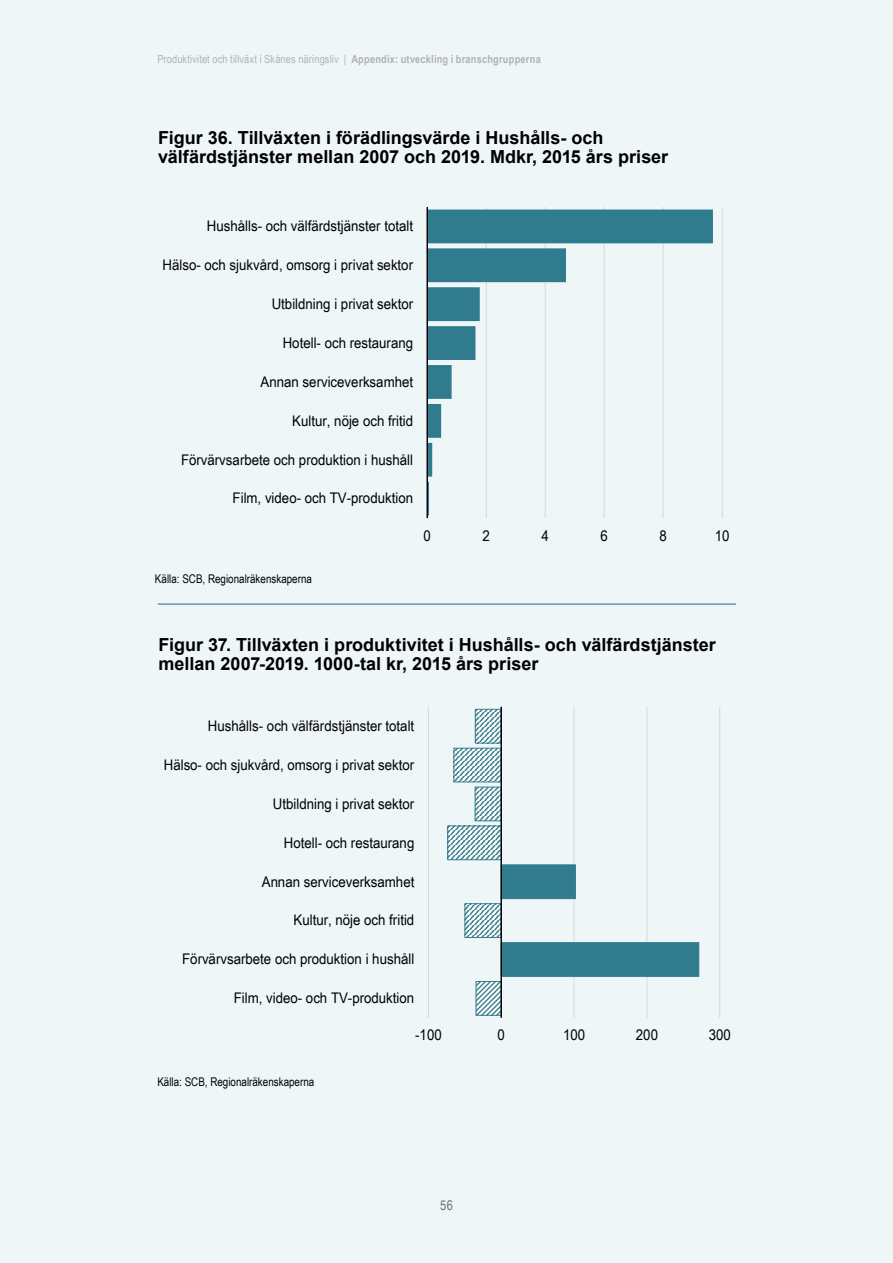
<style>
.page{position:relative;width:893px;height:1263px;background:#eff6f8}
.page>*{position:absolute;margin:0;border:0;box-sizing:border-box;transform-origin:0 0}
.Diagramrubrik{font:700 18px/19.5px "Arial";color:#000}
.t1{font:14.7px "Arial Narrow";color:#000;scale:1.11 1}
.t2{font:13.5px "Arial Narrow";color:#706f6f}
.figurtext{font:12px "Arial Narrow";color:#000}
.t3{font:11.25px "Arial Narrow";letter-spacing:.015em;color:#b3b2b2}
.s1{font-weight:700}
</style>
<div class="page">
<hr style="left:158px;top:603px;width:578px;height:2px;background:#317c8e">
<hr style="left:486px;top:207px;width:1px;height:311px;background:#d9d9d9">
<hr style="left:545px;top:207px;width:1px;height:311px;background:#d9d9d9">
<hr style="left:604px;top:207px;width:1px;height:311px;background:#d9d9d9">
<hr style="left:663px;top:207px;width:1px;height:311px;background:#d9d9d9">
<hr style="left:722px;top:207px;width:1px;height:311px;background:#d9d9d9">
<svg style="left:428px;top:210px;width:285px;height:305px"></svg>
<hr style="left:427px;top:207px;width:1px;height:311px;background:#000">
<hr style="left:428px;top:707px;width:1px;height:311px;background:#d9d9d9">
<hr style="left:574px;top:707px;width:1px;height:311px;background:#d9d9d9">
<hr style="left:647px;top:707px;width:1px;height:311px;background:#d9d9d9">
<hr style="left:719px;top:707px;width:1px;height:311px;background:#d9d9d9">
<svg style="left:477px;top:983px;width:23px;height:31px"></svg>
<div style="left:475px;top:981px;width:27px;height:35px;border:1px solid #307c8e"></div>
<svg style="left:466px;top:905px;width:34px;height:31px"></svg>
<div style="left:464px;top:903px;width:38px;height:35px;border:1px solid #307c8e"></div>
<svg style="left:449px;top:827px;width:51px;height:31px"></svg>
<div style="left:447px;top:825px;width:55px;height:35px;border:1px solid #307c8e"></div>
<svg style="left:477px;top:788px;width:23px;height:31px"></svg>
<div style="left:475px;top:786px;width:27px;height:35px;border:1px solid #307c8e"></div>
<svg style="left:455px;top:750px;width:45px;height:30px"></svg>
<div style="left:453px;top:748px;width:49px;height:34px;border:1px solid #307c8e"></div>
<svg style="left:477px;top:711px;width:23px;height:30px"></svg>
<div style="left:475px;top:709px;width:27px;height:34px;border:1px solid #307c8e"></div>
<svg style="left:500px;top:864px;width:200px;height:113px"></svg>
<hr style="left:501px;top:707px;width:1px;height:311px;background:#000">
<p class="t3" style="left:157px;top:51px;width:385px">Produktivitet och tillväxt i Skånes näringsliv | <span class="s1">Appendix: utveckling i branschgrupperna</span></p>
<h3 class="Diagramrubrik" style="left:158px;top:128px;width:447px">Figur 36. Tillväxten i förädlingsvärde i Hushålls- och</h3>
<h3 class="Diagramrubrik" style="left:158px;top:147px;width:512px">välfärdstjänster mellan 2007 och 2019. Mdkr, 2015 års priser</h3>
<p class="t1" style="left:207px;top:215px;width:187px">Hushålls- och välfärdstjänster totalt</p>
<p class="t1" style="left:163px;top:254px;width:227px">Hälso- och sjukvård, omsorg i privat sektor</p>
<p class="t1" style="left:272px;top:293px;width:129px">Utbildning i privat sektor</p>
<p class="t1" style="left:283px;top:332px;width:119px">Hotell- och restaurang</p>
<p class="t1" style="left:261px;top:371px;width:139px">Annan serviceverksamhet</p>
<p class="t1" style="left:292px;top:410px;width:110px">Kultur, nöje och fritid</p>
<p class="t1" style="left:181px;top:449px;width:211px">Förvärvsarbete och produktion i hushåll</p>
<p class="t1" style="left:233px;top:487px;width:164px">Film, video- och TV-produktion</p>
<p class="t1" style="left:424px;top:525px;width:8px">0</p>
<p class="t1" style="left:483px;top:525px;width:8px">2</p>
<p class="t1" style="left:542px;top:525px;width:8px">4</p>
<p class="t1" style="left:601px;top:525px;width:8px">6</p>
<p class="t1" style="left:660px;top:525px;width:8px">8</p>
<p class="t1" style="left:715px;top:525px;width:15px">10</p>
<p class="figurtext" style="left:155px;top:570px;width:158px">Källa: SCB, Regionalräkenskaperna</p>
<h3 class="Diagramrubrik" style="left:158px;top:635px;width:559px">Figur 37. Tillväxten i produktivitet i Hushålls- och välfärdstjänster mellan 2007-2019. 1000-tal kr, 2015 års priser</h3>
<p class="t1" style="left:208px;top:715px;width:187px">Hushålls- och välfärdstjänster totalt</p>
<p class="t1" style="left:164px;top:754px;width:227px">Hälso- och sjukvård, omsorg i privat sektor</p>
<p class="t1" style="left:273px;top:793px;width:129px">Utbildning i privat sektor</p>
<p class="t1" style="left:284px;top:832px;width:119px">Hotell- och restaurang</p>
<p class="t1" style="left:262px;top:870px;width:139px">Annan serviceverksamhet</p>
<p class="t1" style="left:293px;top:909px;width:110px">Kultur, nöje och fritid</p>
<p class="t1" style="left:182px;top:948px;width:211px">Förvärvsarbete och produktion i hushåll</p>
<p class="t1" style="left:234px;top:987px;width:164px">Film, video- och TV-produktion</p>
<p class="figurtext" style="left:157px;top:1072px;width:158px">Källa: SCB, Regionalräkenskaperna</p>
<p class="t1" style="left:415px;top:1024px;width:25px">-100</p>
<p class="t1" style="left:498px;top:1024px;width:8px">0</p>
<p class="t1" style="left:563px;top:1024px;width:21px">100</p>
<p class="t1" style="left:636px;top:1024px;width:21px">200</p>
<p class="t1" style="left:709px;top:1024px;width:21px">300</p>
<p class="t2" style="left:440px;top:1195px;width:14px">56</p>
</div>
